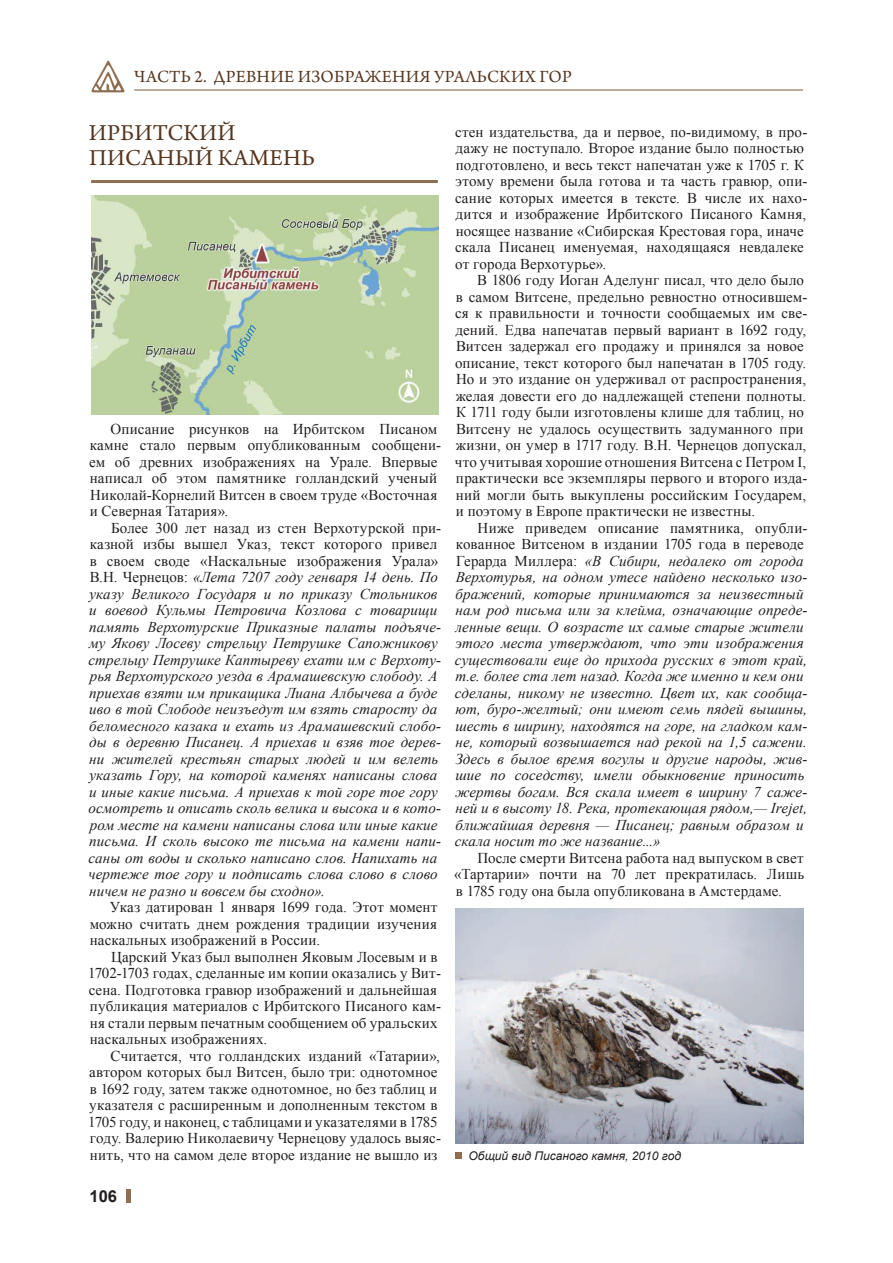
<style>
.page{position:relative;width:893px;height:1263px;background:#fff}
.page>*{position:absolute;margin:0;border:0;box-sizing:border-box;transform-origin:0 0}
.параграф_заголовка1{font:24px "Arno Pro";letter-spacing:.01em;color:#56361f}
.t1{font:18px "Arno Pro";letter-spacing:.01em;color:#56361f}
.t2{font:700 16.5px "Arial";color:#231f20}
.параграф_основного_т{font:15px/16.5px "Times New Roman";letter-spacing:.01em;color:#231f20}
.параграф_основного_т-2{font:italic 15px/16.5px "Times New Roman";letter-spacing:.005em;color:#231f20}
.параграф_подписи_к_р{font:italic 12px "Arial";color:#231f20}
.s1{font-style:normal}
</style>
<div class="page">
<div style="left:126px;top:1189px;width:5px;height:13px;background:#8e6e50"></div>
<hr style="left:134px;top:89px;width:669px;height:2px;background:#8e6e50">
<img style="left:91px;top:60px;width:34px;height:33px">
<hr style="left:91px;top:180px;width:347px;height:3px;background:#8e6e50">
<div style="left:456px;top:1152px;width:6px;height:7px;background:#8e6e50"></div>
<img style="left:456px;top:908px;width:347px;height:235px">
<img style="left:91px;top:196px;width:347px;height:218px">
<p class="t1" style="left:134px;top:67px;width:439px">ЧАСТЬ 2. ДРЕВНИЕ ИЗОБРАЖЕНИЯ УРАЛЬСКИХ ГОР</p>
<p class="параграф_заголовка1" style="left:89px;top:119px;width:148px">ИРБИТСКИЙ</p>
<p class="параграф_заголовка1" style="left:89px;top:144px;width:227px">ПИСАНЫЙ КАМЕНЬ</p>
<p class="параграф_основного_т" style="left:89px;top:420px;width:354px;text-indent:22px">Описание рисунков на Ирбитском Писаном камне стало первым опубликованным сообщени&shy;ем об древних изображениях на Урале. Впервые написал об этом памятнике голландский ученый Николай-Корнелий Витсен в своем труде «Восточная и Северная Татария».</p>
<p class="параграф_основного_т-2" style="left:88px;top:519px;width:354px;text-indent:23px"><span class="s1">Более 300 лет назад из стен Верхотурской при&shy;казной избы вышел Указ, текст которого привел в своем своде «Наскальные изображения Урала» В.Н. Чернецов:</span> «Лета 7207 году генваря 14 день. По указу Великого Государя и по приказу Стольников и воевод Кульмы Петровича Козлова с товарищи память Верхотурские Приказные палаты подъяче&shy;му Якову Лосеву стрельцу Петрушке Сапожникову стрельцу Петрушке Каптыреву ехати им с Верхоту&shy;рья Верхотурского уезда в Арамашевскую слободу. А приехав взяти им прикащика Лиана Албычева а буде иво в той Слободе неизъедут им взять старосту да беломесного казака и ехать из Арамашевский слобо&shy;ды в деревню Писанец. А приехав и взяв тое дерев&shy;ни жителей крестьян старых людей и им велеть указать Гору, на которой каменях написаны слова и иные какие письма. А приехав к той горе тое гору осмотреть и описать сколь велика и высока и в кото&shy;ром месте на камени написаны слова или иные какие письма. И сколь высоко те письма на камени напи&shy;саны от воды и сколько написано слов. Напихать на чертеже тое гору и подписать слова слово в слово ничем не разно и вовсем бы сходно».</p>
<p class="параграф_основного_т" style="left:90px;top:899px;width:349px;text-align:justify;text-indent:20px">Указ датирован 1 января 1699 года. Этот момент можно считать днем рождения традиции изучения наскальных изображений в России.</p>
<p class="параграф_основного_т" style="left:88px;top:948px;width:354px;text-indent:23px">Царский Указ был выполнен Яковым Лосевым и в 1702-1703 годах, сделанные им копии оказались у Вит&shy;сена. Подготовка гравюр изображений и дальнейшая публикация материалов с Ирбитского Писаного кам&shy;ня стали первым печатным сообщением об уральских наскальных изображениях.</p>
<p class="параграф_основного_т" style="left:88px;top:1047px;width:354px;text-indent:22px">Считается, что голландских изданий «Татарии», автором которых был Витсен, было три: однотомное в 1692 году, затем также однотомное, но без таблиц и указателя с расширенным и дополненным текстом в 1705 году, и наконец, с таблицами и указателями в 1785 году. Валерию Николаевичу Чернецову удалось выяс&shy;нить, что на самом деле второе издание не вышло из</p>
<p class="t2" style="left:90px;top:1185px;width:29px">106</p>
<p class="параграф_основного_т" style="left:455px;top:123px;width:354px">стен издательства, да и первое, по-видимому, в про&shy;дажу не поступало. Второе издание было полностью подготовлено, и весь текст напечатан уже к 1705 г. К этому времени была готова и та часть гравюр, опи&shy;сание которых имеется в тексте. В числе их нахо&shy;дится и изображение Ирбитского Писаного Камня, носящее название «Сибирская Крестовая гора, иначе скала Писанец именуемая, находящаяся невдалеке от города Верхотурье».</p>
<p class="параграф_основного_т" style="left:455px;top:272px;width:354px;text-indent:22px">В 1806 году Иоган Аделунг писал, что дело было в самом Витсене, предельно ревностно относившем&shy;ся к правильности и точности сообщаемых им све&shy;дений. Едва напечатав первый вариант в 1692 году, Витсен задержал его продажу и принялся за новое описание, текст которого был напечатан в 1705 году.<br>Но и это издание он удерживал от распространения, желая довести его до надлежащей степени полноты.<br>К 1711 году были изготовлены клише для таблиц, но Витсену не удалось осуществить задуманного при жизни, он умер в 1717 году. В.Н. Чернецов допускал, что учитывая хорошие отношения Витсена с Петром I, практически все экземпляры первого и второго изда&shy;ний могли быть выкуплены российским Государем, и поэтому в Европе практически не известны.</p>
<p class="параграф_основного_т-2" style="left:455px;top:519px;width:354px;text-indent:23px"><span class="s1">Ниже приведем описание памятника, опубли&shy;кованное Витсеном в издании 1705 года в переводе Герарда Миллера:</span> «В Сибири, недалеко от города Верхотурья, на одном утесе найдено несколько изо&shy;бражений, которые принимаются за неизвестный нам род письма или за клейма, означающие опреде&shy;ленные вещи. О возрасте их самые старые жители этого места утверждают, что эти изображения существовали еще до прихода русских в этот край, т.е. более ста лет назад. Когда же именно и кем они сделаны, никому не известно. Цвет их, как сообща&shy;ют, буро-желтый; они имеют семь пядей вышины, шесть в ширину, находятся на горе, на гладком кам&shy;не, который возвышается над рекой на 1,5 сажени.<br>Здесь в былое время вогулы и другие народы, жив&shy;шие по соседству, имели обыкновение приносить жертвы богам. Вся скала имеет в ширину 7 саже&shy;ней и в высоту 18. Река, протекающая рядом,— Irejet, ближайшая деревня — Писанец; равным образом и скала носит то же название...»</p>
<p class="параграф_основного_т" style="left:454px;top:849px;width:352px;text-align:justify;text-indent:23px">После смерти Витсена работа над выпуском в свет «Тартарии» почти на 70 лет прекратилась. Лишь в 1785 году она была опубликована в Амстердаме.</p>
<p class="параграф_подписи_к_р" style="left:469px;top:1147px;width:214px">Общий вид Писаного камня, 2010 год</p>
</div>
